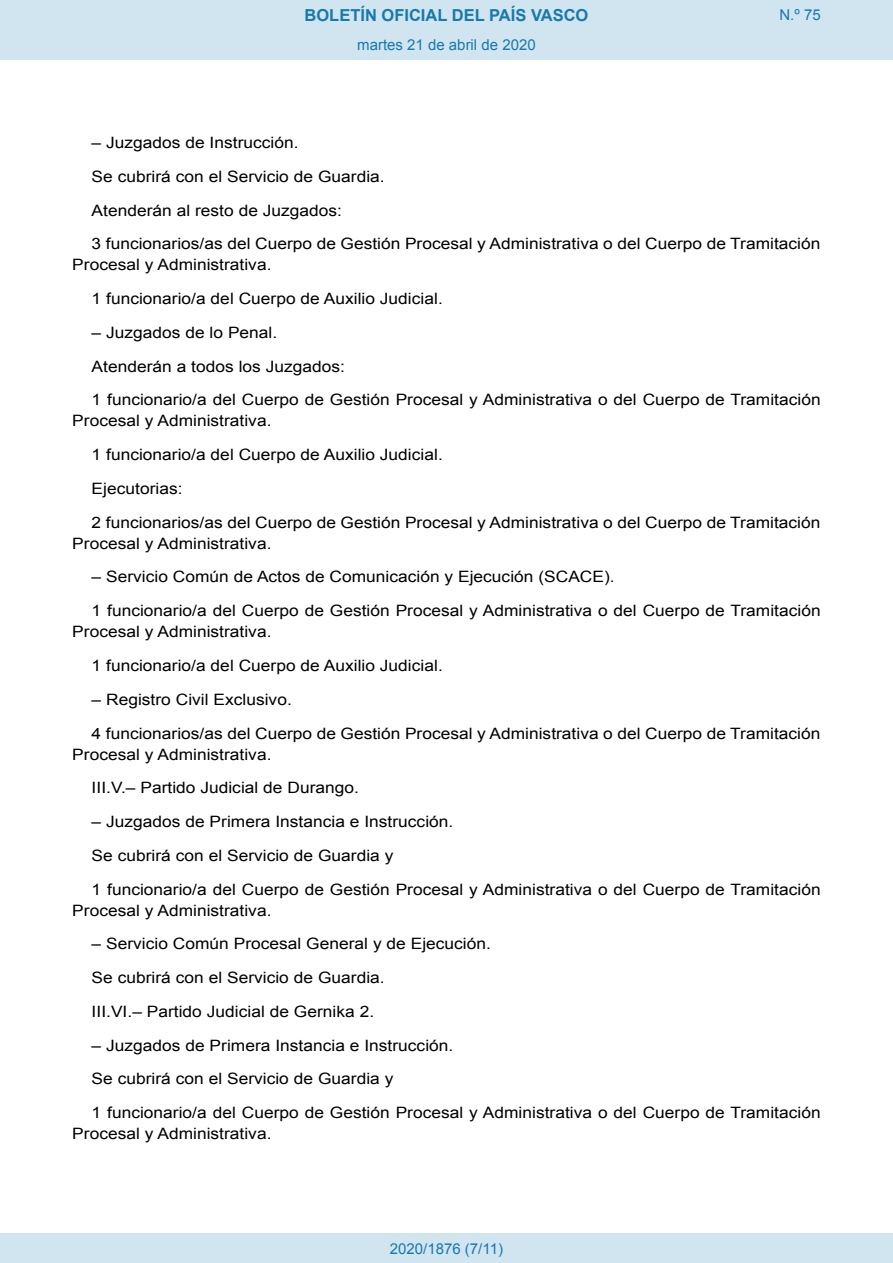
<style>
.page{position:relative;width:893px;height:1263px;background:#fff}
.page>*{position:absolute;margin:0;border:0;box-sizing:border-box;transform-origin:0 0}
.t1{font:700 16.5px "Arial";color:#1879ad}
.BOPVDetalle{font:15.6px/21px "Arial";color:#000;scale:1.11 1}
.Paginacion_Centro{font:15px "Arial";color:#1879ad}
</style>
<div class="page">
<div style="left:0;top:0;width:893px;height:60px;background:#d0e5f0"></div>
<div style="left:0;top:1233px;width:893px;height:30px;background:#d0e5f0"></div>
<p class="t1" style="left:305px;top:4px;width:285px">BOLETÍN OFICIAL DEL PAÍS VASCO</p>
<p class="Paginacion_Centro" style="left:357px;top:35px;width:180px">martes 21 de abril de 2020</p>
<p class="Paginacion_Centro" style="left:779px;top:5px;width:43px">N.º 75</p>
<p class="BOPVDetalle" style="left:92px;top:132px;width:188px">– Juzgados de Instrucción.</p>
<p class="BOPVDetalle" style="left:92px;top:166px;width:265px">Se cubrirá con el Servicio de Guardia.</p>
<p class="BOPVDetalle" style="left:92px;top:200px;width:227px">Atenderán al resto de Juzgados:</p>
<p class="BOPVDetalle" style="left:72px;top:234px;width:676px;text-indent:19px">3 funcionarios/as del Cuerpo de Gestión Procesal y Administrativa o del Cuerpo de Tramitación<br>Procesal y Administrativa.</p>
<p class="BOPVDetalle" style="left:92px;top:288px;width:318px">1 funcionario/a del Cuerpo de Auxilio Judicial.</p>
<p class="BOPVDetalle" style="left:92px;top:322px;width:169px">– Juzgados de lo Penal.</p>
<p class="BOPVDetalle" style="left:92px;top:356px;width:230px">Atenderán a todos los Juzgados:</p>
<p class="BOPVDetalle" style="left:72px;top:390px;width:676px;text-indent:19px">1 funcionario/a del Cuerpo de Gestión Procesal y Administrativa o del Cuerpo de Tramitación<br>Procesal y Administrativa.</p>
<p class="BOPVDetalle" style="left:92px;top:444px;width:318px">1 funcionario/a del Cuerpo de Auxilio Judicial.</p>
<p class="BOPVDetalle" style="left:92px;top:478px;width:83px">Ejecutorias:</p>
<p class="BOPVDetalle" style="left:72px;top:512px;width:676px;text-indent:19px">2 funcionarios/as del Cuerpo de Gestión Procesal y Administrativa o del Cuerpo de Tramitación<br>Procesal y Administrativa.</p>
<p class="BOPVDetalle" style="left:92px;top:567px;width:473px">– Servicio Común de Actos de Comunicación y Ejecución (SCACE).</p>
<p class="BOPVDetalle" style="left:72px;top:600px;width:676px;text-indent:19px">1 funcionario/a del Cuerpo de Gestión Procesal y Administrativa o del Cuerpo de Tramitación<br>Procesal y Administrativa.</p>
<p class="BOPVDetalle" style="left:92px;top:655px;width:318px">1 funcionario/a del Cuerpo de Auxilio Judicial.</p>
<p class="BOPVDetalle" style="left:92px;top:689px;width:182px">– Registro Civil Exclusivo.</p>
<p class="BOPVDetalle" style="left:72px;top:723px;width:676px;text-indent:19px">4 funcionarios/as del Cuerpo de Gestión Procesal y Administrativa o del Cuerpo de Tramitación<br>Procesal y Administrativa.</p>
<p class="BOPVDetalle" style="left:92px;top:777px;width:242px">III.V.– Partido Judicial de Durango.</p>
<p class="BOPVDetalle" style="left:92px;top:811px;width:327px">– Juzgados de Primera Instancia e Instrucción.</p>
<p class="BOPVDetalle" style="left:92px;top:845px;width:273px">Se cubrirá con el Servicio de Guardia y</p>
<p class="BOPVDetalle" style="left:72px;top:879px;width:676px;text-indent:19px">1 funcionario/a del Cuerpo de Gestión Procesal y Administrativa o del Cuerpo de Tramitación<br>Procesal y Administrativa.</p>
<p class="BOPVDetalle" style="left:92px;top:933px;width:361px">– Servicio Común Procesal General y de Ejecución.</p>
<p class="BOPVDetalle" style="left:92px;top:967px;width:265px">Se cubrirá con el Servicio de Guardia.</p>
<p class="BOPVDetalle" style="left:92px;top:1001px;width:256px">III.VI.– Partido Judicial de Gernika 2.</p>
<p class="BOPVDetalle" style="left:92px;top:1035px;width:327px">– Juzgados de Primera Instancia e Instrucción.</p>
<p class="BOPVDetalle" style="left:92px;top:1068px;width:273px">Se cubrirá con el Servicio de Guardia y</p>
<p class="BOPVDetalle" style="left:72px;top:1102px;width:676px;text-indent:19px">1 funcionario/a del Cuerpo de Gestión Procesal y Administrativa o del Cuerpo de Tramitación<br>Procesal y Administrativa.</p>
<p class="Paginacion_Centro" style="left:390px;top:1238px;width:115px">2020/1876 (7/11)</p>
</div>
